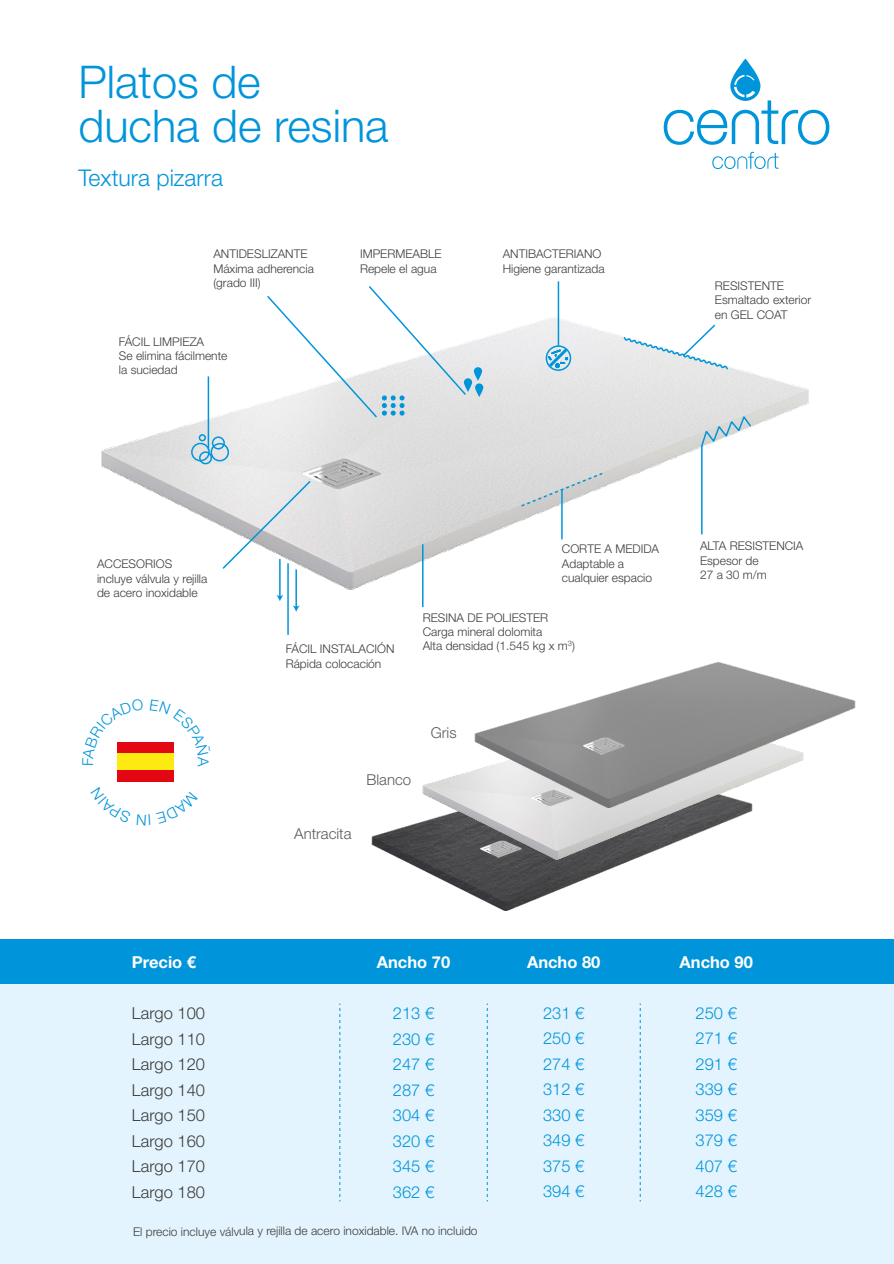
<style>
.page{position:relative;width:894px;height:1264px;background:#fff}
.page>*{position:absolute;margin:0;border:0;box-sizing:border-box;transform-origin:0 0}
.t1{font:300 45.15px/44px "Helvetica Neue LT Std";color:#0095db}
.t2{font:300 22.95px "Helvetica Neue LT Std";color:#0095db}
.t3{font:300 16.5px/25.5px "Helvetica Neue LT Std";color:#0095db;text-align:justify}
.t4{font:300 16.5px/25.5px "Helvetica Neue LT Std";color:#3c3c3b;text-align:justify}
.t5{font:700 16.5px "Helvetica Neue LT Std";color:#fff}
.t6{font:300 15px "Helvetica Neue LT Std";color:#5a5a59}
.t7{font:300 12px/14.4px "Helvetica Neue LT Std";color:#3c3c3b}
</style>
<div class="page">
<img style="left:101px;top:58px;width:729px;height:724px">
<img style="left:348px;top:610px;width:52px;height:249px">
<img style="left:400px;top:559px;width:51px;height:326px">
<img style="left:451px;top:508px;width:405px;height:403px">
<div style="left:118px;top:742px;width:56px;height:39px;background:#e30613"></div>
<div style="left:118px;top:753px;width:56px;height:17px;background:#fcea10"></div>
<svg style="left:712px;top:152px;width:66px;height:17px"></svg>
<svg style="left:663px;top:59px;width:166px;height:86px"></svg>
<div style="left:0;top:981px;width:894px;height:283px;background:#e4f4fe"></div>
<div style="left:0;top:939px;width:894px;height:44px;background:#0095db"></div>
<svg style="left:339px;top:1003px;width:1px;height:198px"></svg>
<svg style="left:487px;top:1003px;width:1px;height:198px"></svg>
<svg style="left:640px;top:1003px;width:1px;height:198px"></svg>
<hr style="left:557px;top:281px;width:2px;height:65px;background:#0095db">
<hr style="left:208px;top:376px;width:1px;height:73px;background:#0095db">
<hr style="left:287px;top:563px;width:2px;height:72px;background:#0095db">
<hr style="left:279px;top:559px;width:2px;height:38px;background:#0095db">
<svg style="left:276px;top:595px;width:7px;height:6px"></svg>
<hr style="left:295px;top:569px;width:2px;height:38px;background:#0095db">
<svg style="left:293px;top:605px;width:7px;height:7px"></svg>
<hr style="left:701px;top:445px;width:1px;height:89px;background:#0095db">
<div style="left:545px;top:345px;width:26px;height:26px;border:2px solid #0095db;border-radius:50%"></div>
<svg style="left:548px;top:349px;width:20px;height:19px"></svg>
<svg style="left:464px;top:378px;width:8px;height:14px"></svg>
<svg style="left:474px;top:367px;width:8px;height:14px"></svg>
<svg style="left:475px;top:383px;width:8px;height:14px"></svg>
<div style="left:210px;top:443px;width:19px;height:18px;border:2px solid #0095db;border-radius:50%"></div>
<div style="left:212px;top:436px;width:13px;height:13px;border:2px solid #0095db;border-radius:50%"></div>
<div style="left:191px;top:443px;width:19px;height:18px;border:2px solid #0095db;border-radius:50%"></div>
<div style="left:199px;top:451px;width:13px;height:13px;border:2px solid #0095db;border-radius:50%"></div>
<div style="left:199px;top:434px;width:7px;height:7px;border:2px solid #0095db;border-radius:50%"></div>
<svg style="left:221px;top:479px;width:91px;height:91px"></svg>
<svg style="left:622px;top:323px;width:107px;height:48px"></svg>
<hr style="left:561px;top:490px;width:1px;height:49px;background:#0095db">
<hr style="left:422px;top:544px;width:1px;height:63px;background:#0095db">
<svg style="left:520px;top:471px;width:84px;height:37px"></svg>
<svg style="left:265px;top:284px;width:202px;height:135px"></svg>
<svg style="left:700px;top:414px;width:52px;height:34px"></svg>
<svg style="left:101px;top:699px;width:42px;height:66px"></svg>
<svg style="left:150px;top:699px;width:61px;height:67px"></svg>
<h1 class="t1" style="left:78px;top:59px;width:312px">Platos de ducha de resina</h1>
<h2 class="t2" style="left:78px;top:163px;width:146px">Textura pizarra</h2>
<p class="t7" style="left:213px;top:247px;width:102px">ANTIDESLIZANTE<br>Máxima adherencia (grado III)</p>
<p class="t7" style="left:503px;top:247px;width:103px">ANTIBACTERIANO<br>Higiene garantizada</p>
<p class="t7" style="left:360px;top:247px;width:83px">IMPERMEABLE<br>Repele el agua</p>
<p class="t7" style="left:119px;top:334px;width:110px">FÁCIL LIMPIEZA<br>Se elimina fácilmente la suciedad</p>
<p class="t7" style="left:715px;top:278px;width:98px">RESISTENTE<br>Esmaltado exterior en GEL COAT</p>
<p class="t7" style="left:97px;top:556px;width:112px">ACCESORIOS incluye válvula y rejilla de acero inoxidable</p>
<p class="t7" style="left:286px;top:641px;width:110px">FÁCIL INSTALACIÓN<br>Rápida colocación</p>
<p class="t7" style="left:562px;top:541px;width:99px">CORTE A MEDIDA<br>Adaptable a cualquier espacio</p>
<p class="t7" style="left:423px;top:610px;width:154px">RESINA DE POLIESTER<br>Carga mineral dolomita<br>Alta densidad (1.545 kg x m<sup>3</sup>)</p>
<p class="t6" style="left:366px;top:770px;width:46px">Blanco</p>
<p class="t6" style="left:294px;top:824px;width:59px">Antracita</p>
<p class="t6" style="left:431px;top:723px;width:27px">Gris</p>
<p class="t7" style="left:700px;top:538px;width:105px">ALTA RESISTENCIA<br>Espesor de<br>27 a 30 m/m</p>
<h3 class="t5" style="left:132px;top:952px;width:66px">Precio €</h3>
<h3 class="t4" style="left:132px;top:1000px;width:75px">Largo 100<br>Largo 110<br>Largo 120<br>Largo 140<br>Largo 150<br>Largo 160<br>Largo 170<br>Largo 180</h3>
<h3 class="t5" style="left:377px;top:952px;width:75px">Ancho 70</h3>
<h3 class="t3" style="left:393px;top:1000px;width:43px">213 € 230 € 247 € 287 € 304 € 320 € 345 € 362 €</h3>
<p class="t7" style="left:133px;top:1223px;width:346px">El precio incluye válvula y rejilla de acero inoxidable. IVA no incluido</p>
<h3 class="t5" style="left:527px;top:952px;width:75px">Ancho 80</h3>
<h3 class="t3" style="left:543px;top:1000px;width:43px">231 € 250 € 274 € 312 € 330 € 349 € 375 € 394 €</h3>
<h3 class="t5" style="left:679px;top:951px;width:75px">Ancho 90</h3>
<h3 class="t3" style="left:695px;top:1000px;width:43px">250 € 271 € 291 € 339 € 359 € 379 € 407 € 428 €</h3>
</div>
